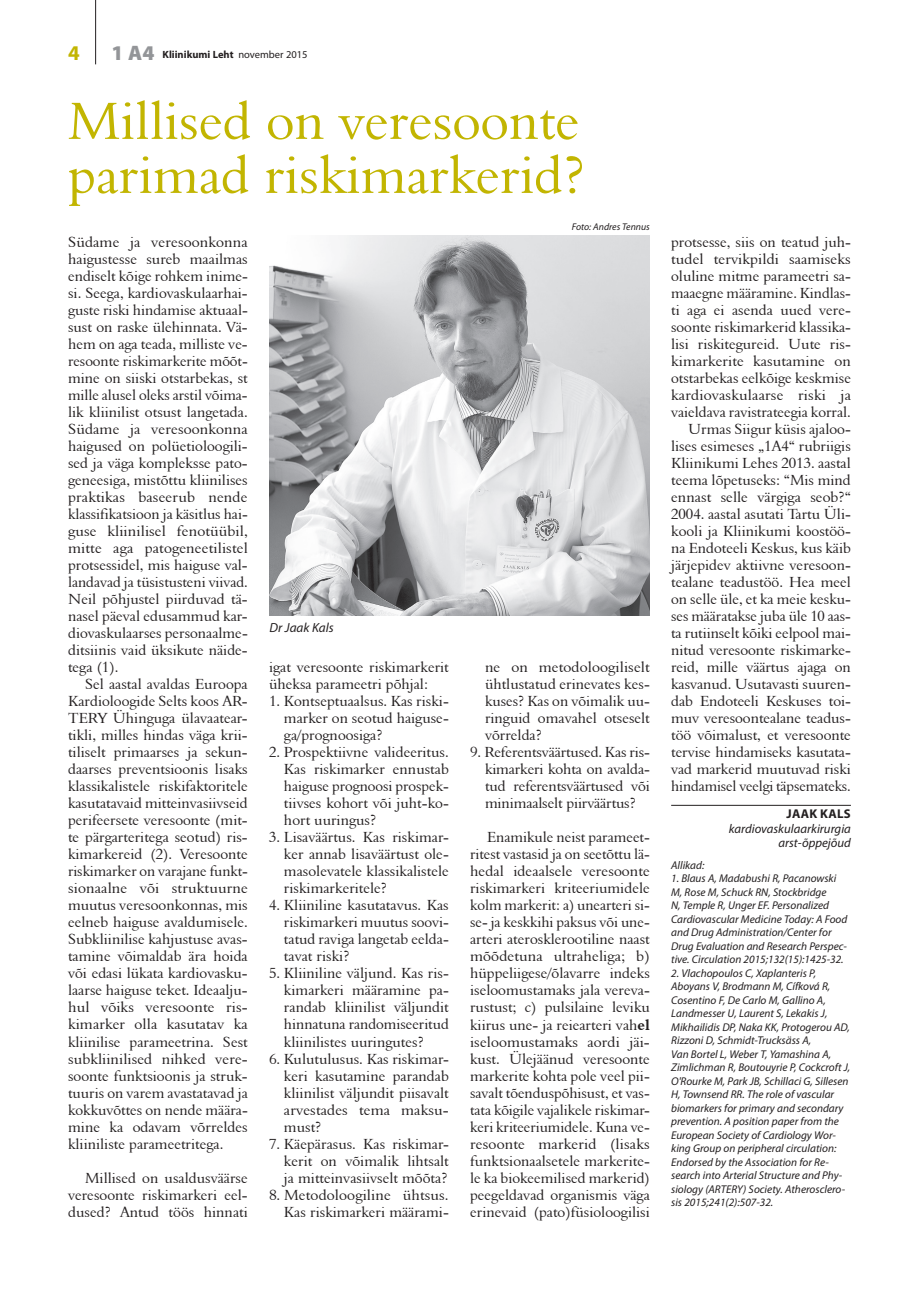
<style>
.page{position:relative;width:919px;height:1289px;background:#fff}
.page>*{position:absolute;margin:0;border:0;box-sizing:border-box;transform-origin:0 0}
.t1{font:54px/54px "Aldine 401 BT Roman A";color:#c2b501}
.t2{font:700 21px "Myriad Pro";color:#c2b501}
.t3{font:15px/17px "Aldine 401 BT Roman A";color:#231f20;text-align:justify}
.t4{font:italic 13.2px "Myriad Pro";color:#231f20}
.t5{font:italic 12.75px/14.2px "Myriad Pro";color:#231f20;text-align:right}
.t6{font:700 12.75px "Myriad Pro";letter-spacing:.02em;color:#231f20}
.t7{font:italic 11.25px/13.5px "Myriad Pro";color:#231f20}
.t8{font:700 10.5px "Myriad Pro";color:#231f20}
.t9{font:italic 9.75px "Myriad Pro";color:#231f20}
.s1{font-weight:900;font-size:21px;color:#939598}
.s2{font-weight:400}
.s3{font-family:"Aldine 401 BT Bold A"}
</style>
<div class="page">
<hr style="left:95px;top:0;width:1px;height:64px;background:#231f20">
<hr style="left:671px;top:805px;width:179px;height:1px;background:#231f20">
<img style="left:269px;top:235px;width:380px;height:380px">
<h2 class="t2" style="left:68px;top:41px;width:13px">4</h2>
<p class="t8" style="left:112px;top:49px;width:197px"><span class="s1">1 A4</span> Kliinikumi Leht <span class="s2">november 2015</span></p>
<h1 class="t1" style="left:68px;top:93px;width:518px">Millised on veresoonte parimad riskimarkerid?</h1>
<p class="t3" style="left:68px;top:233px;width:181px">Südame ja veresoonkonna haigustesse sureb maailmas endiselt kõige rohkem inime&shy;si. Seega, kardiovaskulaarhai&shy;guste riski hindamise aktuaal&shy;sust on raske ülehinnata. Vä&shy;hem on aga teada, milliste ve&shy;resoonte riskimarkerite mõõt&shy;mine on siiski otstarbekas, st mille alusel oleks arstil võima&shy;lik kliinilist otsust langetada.<br>Südame ja veresoonkonna haigused on polüetioloogili&shy;sed ja väga kompleksse pato&shy;geneesiga, mistõttu kliinilises praktikas baseerub nende klassifikatsioon ja käsitlus hai&shy;guse kliinilisel fenotüübil, mitte aga patogeneetilistel protsessidel, mis haiguse val&shy;landavad ja tüsistusteni viivad.<br>Neil põhjustel piirduvad tä&shy;nasel päeval edusammud kar&shy;diovaskulaarses personaalme&shy;ditsiinis vaid üksikute näide&shy;tega (1).</p>
<p class="t3" style="left:68px;top:675px;width:181px;text-indent:17px">Sel aastal avaldas Euroopa Kardioloogide Selts koos AR-TERY Ühinguga ülavaatear&shy;tikli, milles hindas väga krii&shy;tiliselt primaarses ja sekun&shy;daarses preventsioonis lisaks klassikalistele riskifaktoritele kasutatavaid mitteinvasiivseid perifeersete veresoonte (mit&shy;te pärgarteritega seotud) ris&shy;kimarkereid (2). Veresoonte riskimarker on varajane funkt&shy;sionaalne või struktuurne muutus veresoonkonnas, mis eelneb haiguse avaldumisele.<br>Subkliinilise kahjustuse avas&shy;tamine võimaldab ära hoida või edasi lükata kardiovasku&shy;laarse haiguse teket. Ideaalju&shy;hul võiks veresoonte ris&shy;kimarker olla kasutatav ka kliinilise parameetrina. Sest subkliinilised nihked vere&shy;soonte funktsioonis ja struk&shy;tuuris on varem avastatavad ja kokkuvõttes on nende määra&shy;mine ka odavam võrreldes kliiniliste parameetritega.</p>
<p class="t3" style="left:68px;top:1168px;width:181px;text-indent:17px">Millised on usaldusväärse veresoonte riskimarkeri eel&shy;dused? Antud töös hinnati</p>
<p class="t4" style="left:269px;top:620px;width:66px">Dr Jaak Kals</p>
<p class="t3" style="left:269px;top:658px;width:181px">igat veresoonte riskimarkerit üheksa parameetri põhjal:</p>
<p class="t3" style="left:284px;top:692px;width:166px;text-indent:-15px">1. Kontseptuaalsus. Kas riski&shy;marker on seotud haiguse&shy;ga/prognoosiga?</p>
<p class="t3" style="left:284px;top:743px;width:166px;text-indent:-15px">2. Prospektiivne valideeritus.<br>Kas riskimarker ennustab haiguse prognoosi prospek&shy;tiivses kohort või juht-ko&shy;hort uuringus?</p>
<p class="t3" style="left:284px;top:828px;width:166px;text-indent:-15px">3. Lisaväärtus. Kas riskimar&shy;ker annab lisaväärtust ole&shy;masolevatele klassikalistele riskimarkeritele?</p>
<p class="t3" style="left:284px;top:896px;width:166px;text-indent:-15px">4. Kliiniline kasutatavus. Kas riskimarkeri muutus soovi&shy;tatud raviga langetab eelda&shy;tavat riski?</p>
<p class="t3" style="left:284px;top:964px;width:166px;text-indent:-15px">5. Kliiniline väljund. Kas ris&shy;kimarkeri määramine pa&shy;randab kliinilist väljundit hinnatuna randomiseeritud kliinilistes uuringutes?</p>
<p class="t3" style="left:284px;top:1049px;width:166px;text-indent:-15px">6. Kulutulusus. Kas riskimar&shy;keri kasutamine parandab kliinilist väljundit piisavalt arvestades tema maksu&shy;must?</p>
<p class="t3" style="left:284px;top:1134px;width:166px;text-indent:-15px">7. Käepärasus. Kas riskimar&shy;kerit on võimalik lihtsalt ja mitteinvasiivselt mõõta?</p>
<p class="t3" style="left:269px;top:1185px;width:181px;text-align:right">8. Metodoloogiline ühtsus.<br>Kas riskimarkeri määrami-</p>
<p class="t9" style="left:571px;top:222px;width:80px">Foto: Andres Tennus</p>
<p class="t3" style="left:485px;top:658px;width:166px">ne on metodoloogiliselt ühtlustatud erinevates kes&shy;kuses? Kas on võimalik uu&shy;ringuid omavahel otseselt võrrelda?</p>
<p class="t3" style="left:485px;top:743px;width:166px;text-indent:-15px">9. Referentsväärtused. Kas ris&shy;kimarkeri kohta on avalda&shy;tud referentsväärtused või minimaalselt piirväärtus?</p>
<p class="t3" style="left:470px;top:828px;width:181px;text-indent:17px">Enamikule neist parameet&shy;ritest vastasid ja on seetõttu lä&shy;hedal ideaalsele veresoonte riskimarkeri kriteeriumidele kolm markerit: a) unearteri si&shy;se- ja keskkihi paksus või une&shy;arteri aterosklerootiline naast mõõdetuna ultraheliga; b) hüppeliigese/õlavarre indeks iseloomustamaks jala vereva&shy;rustust; c) pulsilaine leviku kiirus une- ja reiearteri vah<span class="s3">el </span>iseloomustamaks aordi jäi&shy;kust. Ülejäänud veresoonte markerite kohta pole veel pii&shy;savalt tõenduspõhisust, et vas&shy;tata kõigile vajalikele riskimar&shy;keri kriteeriumidele. Kuna ve&shy;resoonte markerid (lisaks funktsionaalsetele markerite&shy;le ka biokeemilised markerid) peegeldavad organismis väga erinevaid (pato)füsioloogilisi</p>
<p class="t3" style="left:671px;top:233px;width:181px;text-align:right">protsesse, siis on teatud juh&shy;tudel tervikpildi saamiseks oluline mitme parameetri sa&shy;maaegne määramine. Kindlas&shy;ti aga ei asenda uued vere&shy;soonte riskimarkerid klassika&shy;lisi riskitegureid. Uute ris&shy;kimarkerite kasutamine on otstarbekas eelkõige keskmise kardiovaskulaarse riski ja vaieldava ravistrateegia korral.<br>Urmas Siigur küsis ajaloo&shy;lises esimeses „1A4“ rubriigis<br>Kliinikumi Lehes 2013. aastal teema lõpetuseks: “Mis mind ennast selle värgiga seob?“<br>2004. aastal asutati Tartu Üli&shy;kooli ja Kliinikumi koostöö&shy;na Endoteeli Keskus, kus käib järjepidev aktiivne veresoon&shy;tealane teadustöö. Hea meel on selle üle, et ka meie kesku&shy;ses määratakse juba üle 10 aas&shy;ta rutiinselt kõiki eelpool mai&shy;nitud veresoonte riskimarke&shy;reid, mille väärtus ajaga on kasvanud. Usutavasti suuren&shy;dab Endoteeli Keskuses toi&shy;muv veresoontealane teadus&shy;töö võimalust, et veresoonte tervise hindamiseks kasutata&shy;vad markerid muutuvad riski hindamisel veelgi täpsemateks.</p>
<p class="t6" style="left:786px;top:806px;width:66px">JAAK KALS</p>
<p class="t5" style="left:728px;top:821px;width:124px">kardiovaskulaarkirurgia arst-õppejõud</p>
<p class="t7" style="left:671px;top:858px;width:35px">Allikad:</p>
<p class="t7" style="left:671px;top:872px;width:178px">1. Blaus A, Madabushi R, Pacanowski M, Rose M, Schuck RN, Stockbridge<br>N, Temple R, Unger EF. Personalized Cardiovascular Medicine Today: A Food and Drug Administration/Center for Drug Evaluation and Research Perspec&shy;tive. Circulation 2015;132(15):1425-32.</p>
<p class="t7" style="left:671px;top:966px;width:181px">2. Vlachopoulos C, Xaplanteris P, Aboyans V, Brodmann M, Cífková R, Cosentino F, De Carlo M, Gallino A, Landmesser U, Laurent S, Lekakis J, Mikhailidis DP, Naka KK, Protogerou AD, Rizzoni D, Schmidt-Trucksäss A,<br>Van Bortel L, Weber T, Yamashina A, Zimlichman R, Boutouyrie P, Cockcroft J, O'Rourke M, Park JB, Schillaci G, Sillesen H, Townsend RR. The role of vascular biomarkers for primary and secondary prevention. A position paper from the European Society of Cardiology Wor&shy;king Group on peripheral circulation:<br>Endorsed by the Association for Re&shy;search into Arterial Structure and Phy&shy;siology (ARTERY) Society. Atherosclero&shy;sis 2015;241(2):507-32.</p>
</div>
